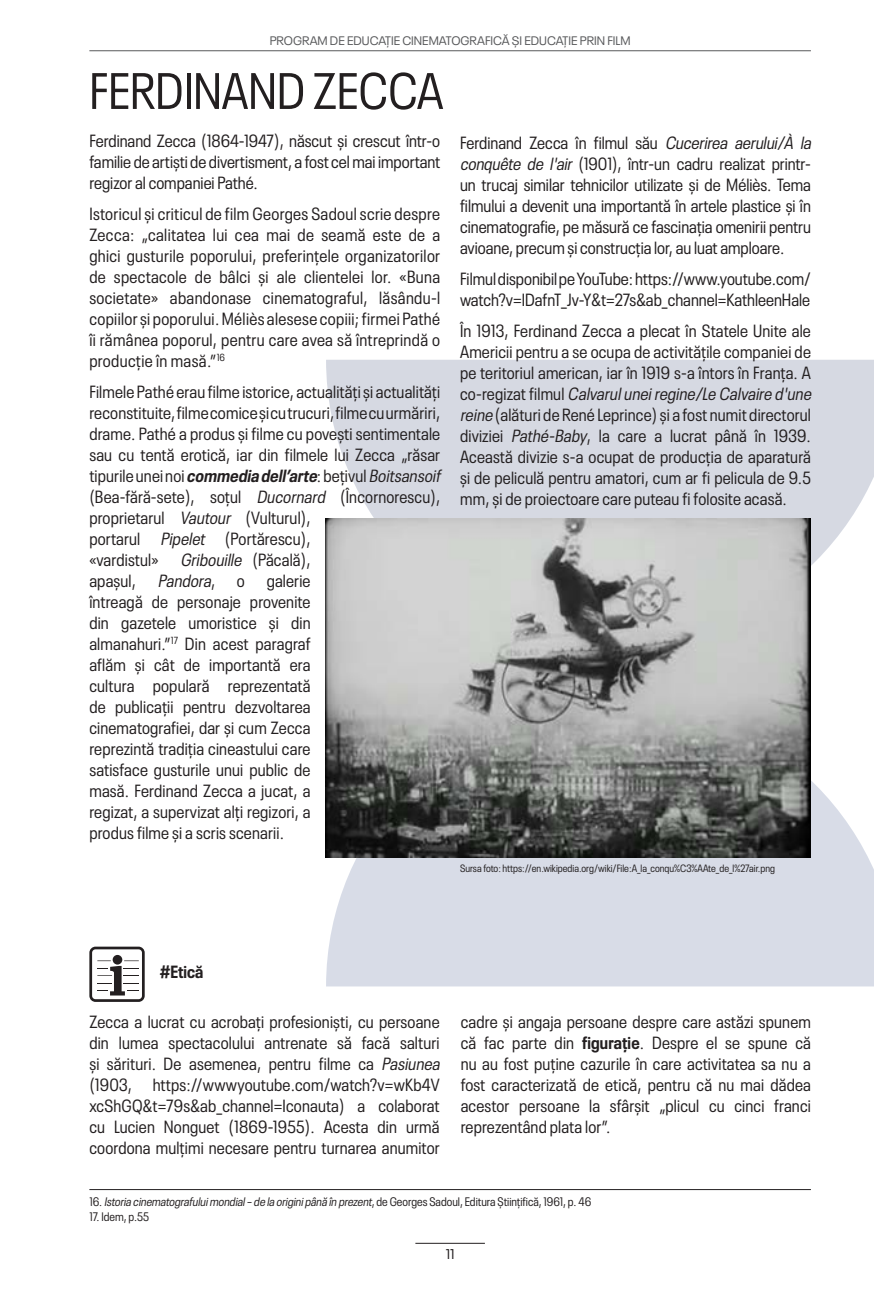
<style>
.page{position:relative;width:874px;height:1290px;background:#fff}
.page>*{position:absolute;margin:0;border:0;box-sizing:border-box;transform-origin:0 0}
.t1{font:condensed 50.75px "Neue Plak";color:#231f20}
.t2{font:condensed 17.5px/21px "Neue Plak";letter-spacing:.01em;color:#231f20}
.t3{font:700 condensed 17.5px "Neue Plak";color:#231f20}
.t4{font:14px "Neue Plak";color:#231f20}
.t5{font:italic condensed 12.25px "Neue Plak";color:#231f20}
.t6{font:12.25px "Neue Plak";color:#58595b}
.t7{font:condensed 12.25px "Neue Plak";color:#231f20}
.t8{font:condensed 10.5px "Neue Plak";color:#231f20}
.s1{font-weight:700;font-style:italic}
.s2{font-style:italic}
.s3{font-weight:700}
.s4{font-style:normal}
</style>
<div class="page">
<hr style="left:89px;top:50px;width:721px;height:1px;background:#58595b">
<hr style="left:415px;top:1243px;width:69px;height:1px;background:#231f20">
<svg style="left:326px;top:360px;width:547px;height:286px;background:#d9dce4"></svg>
<svg style="left:326px;top:700px;width:547px;height:286px;background:#dadee7"></svg>
<img style="left:325px;top:519px;width:485px;height:338px">
<hr style="left:89px;top:1189px;width:721px;height:1px;background:#231f20">
<svg style="left:89px;top:946px;width:56px;height:56px"></svg>
<p class="t6" style="left:269px;top:32px;width:362px">PROGRAM DE EDUCAȚIE CINEMATOGRAFICĂ ȘI EDUCAȚIE PRIN FILM</p>
<h1 class="t1" style="left:89px;top:54px;width:355px">FERDINAND ZECCA</h1>
<p class="t2" style="left:89px;top:129px;width:352px;text-align:justify">Ferdinand Zecca (1864-1947), născut și crescut într-o familie de artiști de divertisment, a fost cel mai important regizor al companiei Pathé.</p>
<p class="t2" style="left:89px;top:202px;width:352px;text-align:justify">Istoricul și criticul de film Georges Sadoul scrie despre Zecca: „calitatea lui cea mai de seamă este de a ghici gusturile poporului, preferințele organizatorilor de spectacole de bâlci și ale clientelei lor. «Buna societate» abandonase cinematograful, lăsându-l copiilor și poporului. Méliès alesese copiii; firmei Pathé îi rămânea poporul, pentru care avea să întreprindă o producție în masă.”<sup>16</sup></p>
<p class="t2" style="left:89px;top:379px;width:356px">Filmele Pathé erau filme istorice, actualități și actualități reconstituite, filme comice și cu trucuri, filme cu urmăriri, drame. Pathé a produs și filme cu povești sentimentale sau cu tentă erotică, iar din filmele lui Zecca „răsar t i p u r i l e u n e i n o i <span class="s1">commedia dell’arte</span>: b e ț i v u l <span class="s2">Boitsansoif </span>(Bea-fără-sete), soțul <span class="s2">Ducornard</span> (Încornorescu), proprietarul <span class="s2">Vautour</span> (Vulturul),<br>portarul <span class="s2">Pipelet</span> (Portărescu),<br>«vardistul»</p>
<p class="t2" style="left:89px;top:547px;width:222px;text-align:justify;text-indent:91px"><span class="s2">Gribouille</span> ( Pă c a l ă ) , apașul, <span class="s2">Pandora</span>, o galerie întreagă de personaje provenite din gazetele umoristice și din almanahuri.”<sup>17</sup> Din acest paragraf aflăm și cât de importantă era cultura populară reprezentată de publicații pentru dezvoltarea cinematografiei, dar și cum Zecca reprezintă tradiția cineastului care satisface gusturile unui public de masă. Ferdinand Zecca a jucat, a regizat, a supervizat alți regizori, a produs filme și a scris scenarii.</p>
<p class="t2" style="left:460px;top:131px;width:356px">Ferdinand Zecca în filmul său <span class="s2">Cucerirea aerului/À la conquête de l'air</span> (1901), într-un cadru realizat printr&shy;un trucaj similar tehnicilor utilizate și de Méliès. Tema filmului a devenit una importantă în artele plastice și în cinematografie, pe măsură ce fascinația omenirii pentru avioane, precum și construcția lor, au luat amploare.</p>
<p class="t2" style="left:460px;top:267px;width:352px">Filmul disponibil pe YouTube: https://www.youtube.com/ watch?v=IDafnT_Jv-Y&amp;t=27s&amp;ab_channel=KathleenHale</p>
<p class="t2" style="left:460px;top:319px;width:356px">În 1913, Ferdinand Zecca a plecat în Statele Unite ale Americii pentru a se ocupa de activitățile companiei de pe teritoriul american, iar în 1919 s-a întors în Franța. A c o - r e g i z a t f i l m u l <span class="s2">Calvaruluneiregine/Le Calvaire d'une reine</span> (alături de René Leprince) și a fost numit directorul diviziei <span class="s2">Pathé-Baby</span>, la care a lucrat până în 1939.<br>Această divizie s-a ocupat de producția de aparatură și de peliculă pentru amatori, cum ar fi pelicula de 9.5 mm, și de proiectoare care puteau fi folosite acasă.</p>
<p class="t8" style="left:460px;top:861px;width:316px">Sursa foto: https://en.wikipedia.org/wiki/File:A_la_conqu%C3%AAte_de_l%27air.png</p>
<p class="t3" style="left:160px;top:958px;width:45px">#Etică</p>
<p class="t2" style="left:89px;top:1009px;width:355px">Zecca a lucrat cu acrobați profesioniști, cu persoane din lumea spectacolului antrenate să facă salturi și sărituri. De asemenea, pentru filme ca <span class="s2">Pasiunea </span>(1903, https://wwwyoutube.com/watch?v=wKb4V xcShGQ&amp;t=79s&amp;ab_channel=Iconauta) a colaborat cu Lucien Nonguet (1869-1955). Acesta din urmă coordona mulțimi necesare pentru turnarea anumitor</p>
<p class="t2" style="left:460px;top:1009px;width:351px;text-align:justify">cadre și angaja persoane despre care astăzi spunem că fac parte din <span class="s3">figurație</span>. Despre el se spune că nu au fost puține cazurile în care activitatea sa nu a fost caracterizată de etică, pentru că nu mai dădea acestor persoane la sfârșit „plicul cu cinci franci reprezentând plata lor”.</p>
<p class="t5" style="left:89px;top:1192px;width:503px"><span class="s4">1 6 .</span> Istoria cinematografuluimondial–de la originipână în prezent<span class="s4">, d e G e o r g e s S a d o u l , E d i t u ra Ș t i i n ț i f i c ă , 1 9 6 1 , p . 4 6</span></p>
<p class="t7" style="left:89px;top:1207px;width:61px">17. Idem, p.55</p>
<p class="t4" style="left:445px;top:1243px;width:10px">11</p>
</div>
